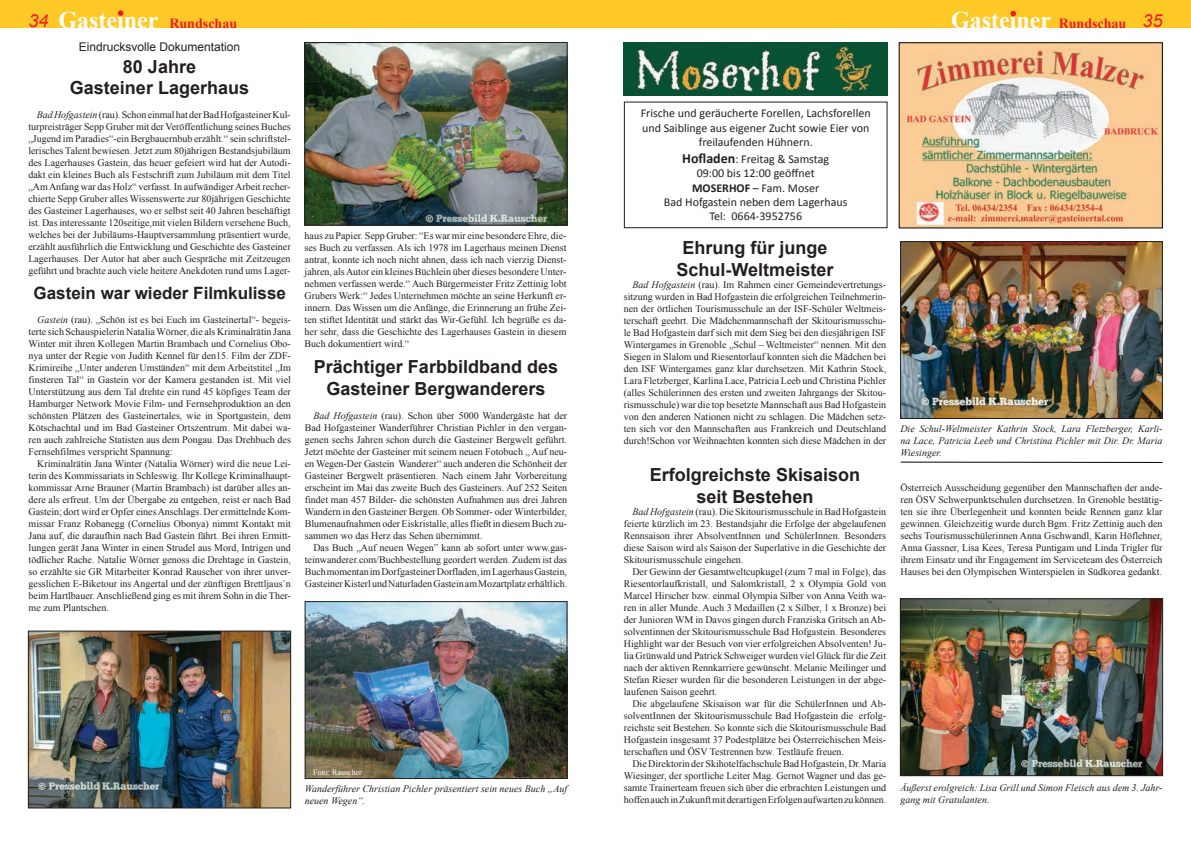
<style>
.page{position:relative;width:1191px;height:842px;background:#fff}
.page>*{position:absolute;margin:0;border:0;box-sizing:border-box;transform-origin:0 0}
.t1{font:700 24px "Times New Roman";color:#fff}
.t2{font:700 18px/21.6px "Arial";color:#231f20;text-align:center}
.t3{font:700 17px "Arial";color:#231f20}
.t4{font:12px/14.4px "Calibri";color:#231f20;text-align:center}
.t5{font:12px "Arial";color:#231f20}
.t6{font:10px/12px "Times New Roman";color:#231f20;text-align:justify}
.t7{font:italic 10px/12px "Times New Roman";color:#231f20}
.t8{font:8px "Times New Roman";color:#fff}
.s1{font-family:"Arial";font-weight:400;font-style:italic;font-size:18px;color:#ed1e25}
.s2{font-size:14px;color:#ed1e25}
.s3{font-style:italic}
.s4{font-weight:700;font-size:14px}
.s5{font-weight:700}
</style>
<div class="page">
<div style="left:0;top:0;width:1191px;height:28px;background:#fec927"></div>
<svg style="left:118px;top:10px;width:5px;height:6px"></svg>
<svg style="left:1010px;top:11px;width:6px;height:5px"></svg>
<img style="left:901px;top:45px;width:259px;height:181px">
<img style="left:624px;top:42px;width:263px;height:54px">
<div style="left:624px;top:102px;width:263px;height:126px;border:1px solid #231f20"></div>
<img style="left:902px;top:243px;width:258px;height:174px">
<div style="left:900px;top:241px;width:262px;height:178px;border:1px solid #231f20"></div>
<img style="left:902px;top:600px;width:258px;height:174px">
<div style="left:900px;top:598px;width:262px;height:178px;border:1px solid #231f20"></div>
<svg style="left:900px;top:462px;width:263px;height:1px"></svg>
<img style="left:306px;top:44px;width:259px;height:179px">
<div style="left:304px;top:42px;width:263px;height:183px;border:1px solid #231f20"></div>
<img style="left:30px;top:633px;width:259px;height:173px">
<div style="left:28px;top:631px;width:263px;height:177px;border:1px solid #231f20"></div>
<img style="left:307px;top:603px;width:258px;height:174px">
<div style="left:305px;top:601px;width:262px;height:178px;border:1px solid #231f20"></div>
<h1 class="t1" style="left:28px;top:3px;width:210px"><span class="s1">34</span> Gasteiner <span class="s2">Rundschau</span></h1>
<h1 class="t1" style="left:951px;top:4px;width:213px">Gasteiner <span class="s2">Rundschau</span> <span class="s1">35</span></h1>
<p class="t5" style="left:79px;top:39px;width:163px">Eindrucksvolle Dokumentation</p>
<h2 class="t2" style="left:70px;top:56px;width:181px">80 Jahre<br>Gasteiner Lagerhaus</h2>
<p class="t6" style="left:28px;top:109px;width:264px;text-indent:8px"><span class="s3">Bad Hofgastein</span> (rau). Schon einmal hat der Bad Hofgasteiner Kul&shy;turpreisträger Sepp Gruber mit der Veröffentlichung seines Buches „Jugend im Paradies“-ein Bergbauernbub erzählt.“ sein schriftstel&shy;lerisches Talent bewiesen. Jetzt zum 80jährigen Bestandsjubiläum des Lagerhauses Gastein, das heuer gefeiert wird hat der Autodi&shy;dakt ein kleines Buch als Festschrift zum Jubiläum mit dem Titel „Am Anfang war das Holz“ verfasst. In aufwändiger Arbeit recher&shy;chierte Sepp Gruber alles Wissenswerte zur 80jährigen Geschichte des Gasteiner Lagerhauses, wo er selbst seit 40 Jahren beschäftigt ist. Das interessante 120seitige,mit vielen Bildern versehene Buch, welches bei der Jubiläums-Hauptversammlung präsentiert wurde, erzählt ausführlich die Entwicklung und Geschichte des Gasteiner Lagerhauses. Der Autor hat aber auch Gespräche mit Zeitzeugen geführt und brachte auch viele heitere Anekdoten rund ums Lager-</p>
<h3 class="t3" style="left:34px;top:281px;width:254px">Gastein war wieder Filmkulisse</h3>
<p class="t6" style="left:29px;top:313px;width:264px;text-indent:8px"><span class="s3">Gastein</span> (rau). „Schön ist es bei Euch im Gasteinertal“- begeis&shy;terte sich Schauspielerin Natalia Wörner, die als Kriminalrätin Jana Winter mit ihren Kollegen Martin Brambach und Cornelius Obo&shy;nya unter der Regie von Judith Kennel für den15. Film der ZDF-Krimireihe „Unter anderen Umständen“ mit dem Arbeitstitel „Im finsteren Tal“ in Gastein vor der Kamera gestanden ist. Mit viel Unterstützung aus dem Tal drehte ein rund 45 köpfiges Team der Hamburger Network Movie Film- und Fernsehproduktion an den schönsten Plätzen des Gasteinertales, wie in Sportgastein, dem Kötschachtal und im Bad Gasteiner Ortszentrum. Mit dabei wa&shy;ren auch zahlreiche Statisten aus dem Pongau. Das Drehbuch des Fernsehfilmes verspricht Spannung:</p>
<p class="t6" style="left:29px;top:457px;width:264px;text-indent:9px">Kriminalrätin Jana Winter (Natalia Wörner) wird die neue Lei&shy;terin des Kommissariats in Schleswig. Ihr Kollege Kriminalhaupt&shy;kommissar Arne Brauner (Martin Brambach) ist darüber alles an&shy;dere als erfreut. Um der Übergabe zu entgehen, reist er nach Bad Gastein; dort wird er Opfer eines Anschlags. Der ermittelnde Kom&shy;missar Franz Robanegg (Cornelius Obonya) nimmt Kontakt mit Jana auf, die daraufhin nach Bad Gastein fährt. Bei ihren Ermitt&shy;lungen gerät Jana Winter in einen Strudel aus Mord, Intrigen und tödlicher Rache. Natalie Wörner genoss die Drehtage in Gastein, so erzählte sie GR Mitarbeiter Konrad Rauscher von ihrer unver&shy;gesslichen E-Biketour ins Angertal und der zünftigen Brettljaus`n beim Hartlbauer. Anschließend ging es mit ihrem Sohn in die Ther&shy;me zum Plantschen.</p>
<p class="t6" style="left:304px;top:229px;width:263px">haus zu Papier. Sepp Gruber: “Es war mir eine besondere Ehre, die&shy;ses Buch zu verfassen. Als ich 1978 im Lagerhaus meinen Dienst antrat, konnte ich noch nicht ahnen, dass ich nach vierzig Dienst&shy;jahren, als Autor ein kleines Büchlein über dieses besondere Unter&shy;nehmen verfassen werde.“ Auch Bürgermeister Fritz Zettinig lobt Grubers Werk:“ Jedes Unternehmen möchte an seine Herkunft er&shy;innern. Das Wissen um die Anfänge, die Erinnerung an frühe Zei&shy;ten stiftet Identität und stärkt das Wir-Gefühl. Ich begrüße es da&shy;her sehr, dass die Geschichte des Lagerhauses Gastein in diesem Buch dokumentiert wird.“</p>
<h2 class="t2" style="left:314px;top:357px;width:246px">Prächtiger Farbbildband des<br>Gasteiner Bergwanderers</h2>
<p class="t6" style="left:305px;top:409px;width:264px;text-indent:8px"><span class="s3">Bad Hofgastein</span> (rau). Schon über 5000 Wandergäste hat der Bad Hofgasteiner Wanderführer Christian Pichler in den vergan&shy;genen sechs Jahren schon durch die Gasteiner Bergwelt geführt.<br>Jetzt möchte der Gasteiner mit seinem neuen Fotobuch „ Auf neu&shy;en Wegen-Der Gastein Wanderer“ auch anderen die Schönheit der Gasteiner Bergwelt präsentieren. Nach einem Jahr Vorbereitung erscheint im Mai das zweite Buch des Gasteiners. Auf 252 Seiten findet man 457 Bilder- die schönsten Aufnahmen aus drei Jahren Wandern in den Gasteiner Bergen. Ob Sommer- oder Winterbilder, Blumenaufnahmen oder Eiskristalle, alles fließt in diesem Buch zu&shy;sammen wo das Herz das Sehen übernimmt.</p>
<p class="t6" style="left:305px;top:541px;width:264px;text-indent:8px">Das Buch „Auf neuen Wegen” kann ab sofort unter www.gas&shy;teinwanderer.com/Buchbestellung geordert werden. Zudem ist das Buch momentan im Dorfgasteiner Dorfladen, im Lagerhaus Gastein, Gasteiner Kisterl und Naturladen Gastein am Mozartplatz erhältlich.</p>
<p class="t8" style="left:313px;top:766px;width:50px">Foto: Rauscher</p>
<p class="t7" style="left:305px;top:782px;width:264px">Wanderführer Christian Pichler präsentiert sein neues Buch „Auf neuen Wegen“.</p>
<p class="t4" style="left:640px;top:106px;width:231px">Frische und geräucherte Forellen, Lachsforellen und Saiblinge aus eigener Zucht sowie Eier von freilaufenden Hühnern.</p>
<p class="t4" style="left:664px;top:152px;width:185px"><span class="s4">Hofladen</span>: Freitag &amp; Samstag<br>09:00 bis 12:00 geöffnet<br><span class="s5">MOSERHOF</span> – Fam. Moser<br>Bad Hofgastein neben dem Lagerhaus<br>Tel: 0664-3952756</p>
<h2 class="t2" style="left:676px;top:238px;width:158px">Ehrung für junge<br>Schul-Weltmeister</h2>
<p class="t6" style="left:624px;top:279px;width:264px;text-indent:8px"><span class="s3">Bad Hofgastein</span> (rau). Im Rahmen einer Gemeindevertretungs&shy;sitzung wurden in Bad Hofgastein die erfolgreichen Teilnehmerin&shy;nen der örtlichen Tourismusschule an der ISF-Schüler Weltmeis&shy;terschaft geehrt. Die Mädchenmannschaft der Skitourismusschu&shy;le Bad Hofgastein darf sich mit dem Sieg bei den diesjährigen ISF Wintergames in Grenoble „Schul – Weltmeister“ nennen. Mit den Siegen in Slalom und Riesentorlauf konnten sich die Mädchen bei den ISF Wintergames ganz klar durchsetzen. Mit Kathrin Stock, Lara Fletzberger, Karlina Lace, Patricia Leeb und Christina Pichler (alles Schülerinnen des ersten und zweiten Jahrgangs der Skitou&shy;rismusschule) war die top besetzte Mannschaft aus Bad Hofgastein von den anderen Nationen nicht zu schlagen. Die Mädchen setz&shy;ten sich vor den Mannschaften aus Frankreich und Deutschland durch!Schon vor Weihnachten konnten sich diese Mädchen in der</p>
<h2 class="t2" style="left:650px;top:464px;width:212px">Erfolgreichste Skisaison seit Bestehen</h2>
<p class="t6" style="left:624px;top:505px;width:264px;text-indent:8px"><span class="s3">Bad Hofgastein</span> (rau). Die Skitourismusschule in Bad Hofgastein feierte kürzlich im 23. Bestandsjahr die Erfolge der abgelaufenen Rennsaison ihrer AbsolventInnen und SchülerInnen. Besonders diese Saison wird als Saison der Superlative in die Geschichte der Skitourismusschule eingehen.</p>
<p class="t6" style="left:624px;top:565px;width:264px;text-indent:8px">Der Gewinn der Gesamtweltcupkugel (zum 7 mal in Folge), das Riesentorlaufkristall, und Salomkristall, 2 x Olympia Gold von Marcel Hirscher bzw. einmal Olympia Silber von Anna Veith wa&shy;ren in aller Munde. Auch 3 Medaillen (2 x Silber, 1 x Bronze) bei der Junioren WM in Davos gingen durch Franziska Gritsch an Ab&shy;solventinnen der Skitourismusschule Bad Hofgastein. Besonderes Highlight war der Besuch von vier erfolgreichen Absolventen! Ju&shy;lia Grünwald und Patrick Schweiger wurden viel Glück für die Zeit nach der aktiven Rennkarriere gewünscht. Melanie Meilinger und Stefan Rieser wurden für die besonderen Leistungen in der abge&shy;laufenen Saison geehrt.</p>
<p class="t6" style="left:624px;top:697px;width:264px;text-indent:8px">Die abgelaufene Skisaison war für die SchülerInnen und Ab&shy;solventInnen der Skitourismusschule Bad Hofgastein die erfolg&shy;reichste seit Bestehen. So konnte sich die Skitourismusschule Bad Hofgastein insgesamt 37 Podestplätze bei Österreichischen Meis&shy;terschaften und ÖSV Testrennen bzw. Testläufe freuen.</p>
<p class="t6" style="left:624px;top:757px;width:264px;text-indent:8px">Die Direktorin der Skihotelfachschule Bad Hofgastein, Dr. Maria Wiesinger, der sportliche Leiter Mag. Gernot Wagner und das ge&shy;samte Trainerteam freuen sich über die erbrachten Leistungen und hoffen auch in Zukunft mit derartigen Erfolgen aufwarten zu können.</p>
<p class="t7" style="left:900px;top:423px;width:264px;text-align:justify">Die Schul-Weltmeister Kathrin Stock, Lara Fletzberger, Karli&shy;na Lace, Patricia Leeb und Christina Pichler mit Dir. Dr. Maria Wiesinger.</p>
<p class="t6" style="left:900px;top:481px;width:263px">Österreich Ausscheidung gegenüber den Mannschaften der ande&shy;ren ÖSV Schwerpunktschulen durchsetzen. In Grenoble bestätig&shy;ten sie ihre Überlegenheit und konnten beide Rennen ganz klar gewinnen. Gleichzeitig wurde durch Bgm. Fritz Zettinig auch den sechs Tourismusschülerinnen Anna Gschwandl, Karin Höflehner, Anna Gassner, Lisa Kees, Teresa Puntigam und Linda Trigler für ihrem Einsatz und ihr Engagement im Serviceteam des Österreich Hauses bei den Olympischen Winterspielen in Südkorea gedankt.</p>
<p class="t7" style="left:900px;top:781px;width:264px">Äußerst erolgreich: Lisa Grill und Simon Fleisch aus dem 3. Jahr&shy;gang mit Gratulanten.</p>
</div>
